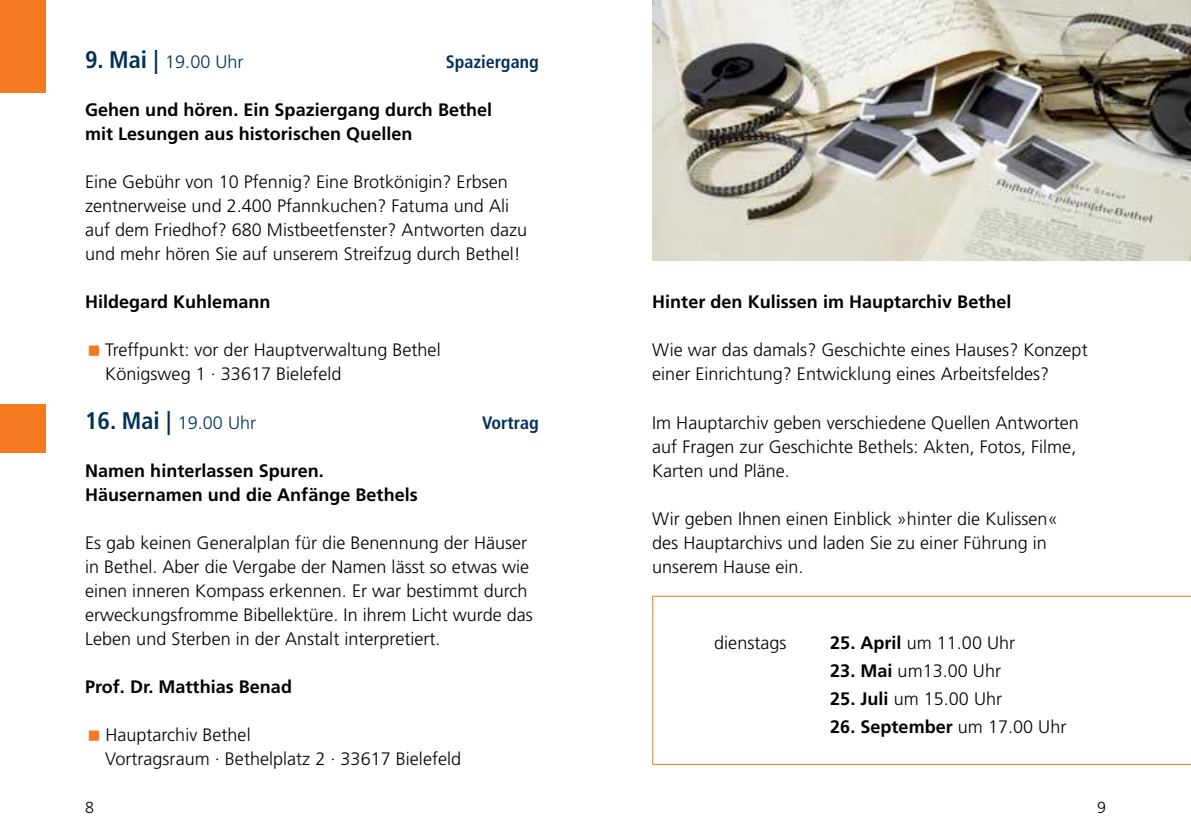
<style>
.page{position:relative;width:1191px;height:840px;background:#fff}
.page>*{position:absolute;margin:0;border:0;box-sizing:border-box;transform-origin:0 0}
.t1{font:300 18px/24px "Frutiger";color:#000}
.t2{font:700 18px/24px "Frutiger";color:#000}
.t3{font:300 18px "Frutiger";color:#00305b}
.t4{font:700 condensed 18px "Frutiger";color:#00305b}
.t5{font:300 16px "Frutiger";color:#000}
.s1{font-weight:700;font-stretch:condensed;font-size:24px}
.s2{font-weight:700}
.s3{font-weight:300}
</style>
<div class="page">
<img style="left:652px;top:0;width:539px;height:260px">
<div style="left:0;top:0;width:45px;height:92px;background:#f47920"></div>
<svg style="left:652px;top:595px;width:539px;height:169px"></svg>
<div style="left:0;top:404px;width:45px;height:48px;background:#f47920"></div>
<p class="t3" style="left:85px;top:52px;width:160px"><span class="s1">9. Mai |</span> 19.00 Uhr</p>
<p class="t4" style="left:446px;top:51px;width:94px">Spaziergang</p>
<p class="t2" style="left:85px;top:98px;width:409px">Gehen und hören. Ein Spaziergang durch Bethel mit Lesungen aus historischen Quellen</p>
<p class="t1" style="left:85px;top:170px;width:443px">Eine Gebühr von 10 Pfennig? Eine Brotkönigin? Erbsen zentnerweise und 2.400 Pfannkuchen? Fatuma und Ali auf dem Friedhof? 680 Mistbeetfenster? Antworten dazu und mehr hören Sie auf unserem Streifzug durch Bethel!</p>
<p class="t2" style="left:85px;top:290px;width:187px">Hildegard Kuhlemann</p>
<p class="t1" style="left:105px;top:338px;width:337px">Treffpunkt: vor der Hauptverwaltung Bethel<br>Königsweg 1 · 33617 Bielefeld</p>
<p class="t3" style="left:85px;top:412px;width:172px"><span class="s1">16. Mai |</span> 19.00 Uhr</p>
<p class="t4" style="left:482px;top:411px;width:58px">Vortrag</p>
<p class="t2" style="left:85px;top:458px;width:334px">Namen hinterlassen Spuren.<br>Häusernamen und die Anfänge Bethels</p>
<p class="t1" style="left:85px;top:530px;width:449px">Es gab keinen Generalplan für die Benennung der Häuser in Bethel. Aber die Vergabe der Namen lässt so etwas wie einen inneren Kompass erkennen. Er war bestimmt durch erweckungsfromme Bibellektüre. In ihrem Licht wurde das Leben und Sterben in der Anstalt interpretiert.</p>
<p class="t2" style="left:85px;top:674px;width:208px">Prof. Dr. Matthias Benad</p>
<p class="t1" style="left:105px;top:722px;width:357px">Hauptarchiv Bethel<br>Vortragsraum · Bethelplatz 2 · 33617 Bielefeld</p>
<p class="t2" style="left:652px;top:290px;width:361px">Hinter den Kulissen im Hauptarchiv Bethel</p>
<p class="t1" style="left:652px;top:338px;width:437px">Wie war das damals? Geschichte eines Hauses? Konzept einer Einrichtung? Entwicklung eines Arbeitsfeldes?</p>
<p class="t1" style="left:652px;top:410px;width:428px">Im Hauptarchiv geben verschiedene Quellen Antworten auf Fragen zur Geschichte Bethels: Akten, Fotos, Filme,<br>Karten und Pläne.</p>
<p class="t1" style="left:652px;top:506px;width:407px">Wir geben Ihnen einen Einblick »hinter die Kulissen« des Hauptarchivs und laden Sie zu einer Führung in unserem Hause ein.</p>
<p class="t1" style="left:714px;top:630px;width:74px">dienstags</p>
<p class="t1" style="left:830px;top:630px;width:186px"><span class="s2">25. April</span> um 11.00 Uhr</p>
<p class="t1" style="left:830px;top:658px;width:172px"><span class="s2">23. Mai</span> um13.00 Uhr</p>
<p class="t1" style="left:830px;top:686px;width:173px"><span class="s2">25. Juli</span> um 15.00 Uhr</p>
<p class="t2" style="left:830px;top:714px;width:238px">26. September <span class="s3">um 17.00 Uhr</span></p>
<p class="t5" style="left:85px;top:797px;width:10px">8</p>
<p class="t5" style="left:1097px;top:797px;width:10px">9</p>
</div>
